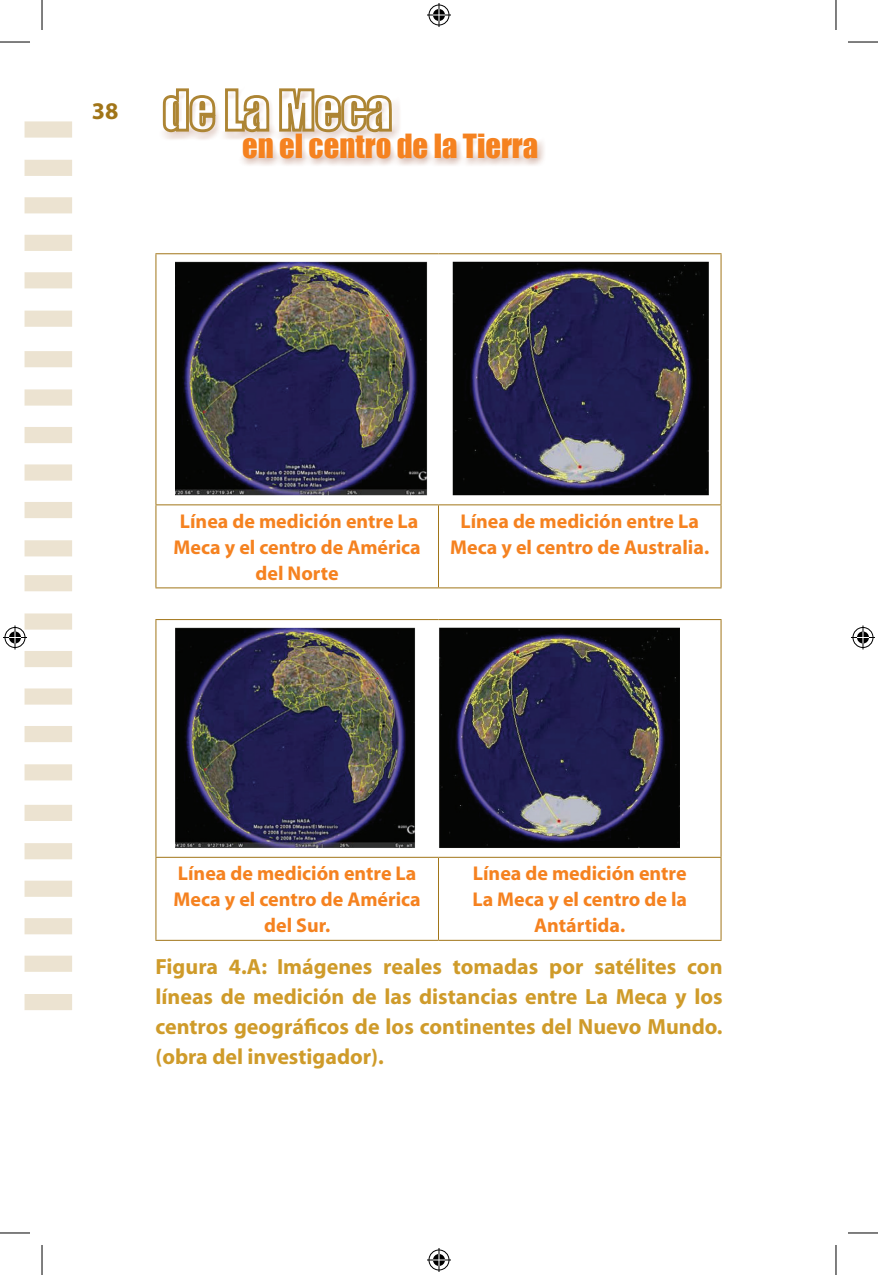
<style>
.page{position:relative;width:878px;height:1275px;background:#fff}
.page>*{position:absolute;margin:0;border:0;box-sizing:border-box;transform-origin:0 0}
.t1{font:30.6px "Impact";color:#f58220}
.t2{font:700 24px "Myriad";color:#a17518}
.t3{font:700 22px/30px "Myriad";color:#cf9b2a;text-align:justify}
.t4{font:700 20px/26px "Myriad";color:#f58220;text-align:center}
</style>
<div class="page">
<div style="left:25px;top:121px;width:47px;height:17px;background:#ece3d1"></div>
<div style="left:25px;top:160px;width:47px;height:16px;background:#ece3d1"></div>
<div style="left:25px;top:197px;width:47px;height:16px;background:#ece3d1"></div>
<div style="left:25px;top:235px;width:47px;height:16px;background:#ece3d1"></div>
<div style="left:25px;top:272px;width:47px;height:16px;background:#ece3d1"></div>
<div style="left:25px;top:310px;width:47px;height:17px;background:#ece3d1"></div>
<div style="left:25px;top:351px;width:47px;height:16px;background:#ece3d1"></div>
<div style="left:25px;top:389px;width:47px;height:16px;background:#ece3d1"></div>
<div style="left:25px;top:427px;width:47px;height:16px;background:#ece3d1"></div>
<div style="left:25px;top:464px;width:47px;height:16px;background:#ece3d1"></div>
<div style="left:25px;top:502px;width:47px;height:16px;background:#ece3d1"></div>
<div style="left:25px;top:540px;width:47px;height:16px;background:#ece3d1"></div>
<div style="left:25px;top:575px;width:47px;height:16px;background:#ece3d1"></div>
<div style="left:25px;top:613px;width:47px;height:16px;background:#ece3d1"></div>
<div style="left:25px;top:651px;width:47px;height:16px;background:#ece3d1"></div>
<div style="left:25px;top:688px;width:47px;height:16px;background:#ece3d1"></div>
<div style="left:25px;top:726px;width:47px;height:16px;background:#ece3d1"></div>
<div style="left:25px;top:764px;width:47px;height:16px;background:#ece3d1"></div>
<div style="left:25px;top:805px;width:47px;height:16px;background:#ece3d1"></div>
<div style="left:25px;top:843px;width:47px;height:16px;background:#ece3d1"></div>
<div style="left:25px;top:880px;width:47px;height:17px;background:#ece3d1"></div>
<div style="left:25px;top:918px;width:47px;height:16px;background:#ece3d1"></div>
<div style="left:25px;top:955px;width:47px;height:17px;background:#ece3d1"></div>
<div style="left:25px;top:994px;width:47px;height:16px;background:#ece3d1"></div>
<div style="left:158px;top:84px;width:243px;height:57px;background:#9f5c43;opacity:.75"></div>
<svg style="left:161px;top:87px;width:56px;height:47px"></svg>
<svg style="left:224px;top:87px;width:47px;height:47px"></svg>
<svg style="left:278px;top:84px;width:115px;height:41px"></svg>
<div style="left:235px;top:125px;width:308px;height:35px;background:#fff;opacity:.75"></div>
<div style="left:237px;top:128px;width:309px;height:38px;background:#9f5c43;opacity:.75"></div>
<hr style="left:155px;top:253px;width:283px;height:1px;background:#a17518">
<hr style="left:155px;top:254px;width:1px;height:250px;background:#a17518">
<hr style="left:438px;top:253px;width:283px;height:1px;background:#a17518">
<hr style="left:720px;top:254px;width:1px;height:250px;background:#a17518">
<hr style="left:155px;top:504px;width:283px;height:1px;background:#a17518">
<hr style="left:155px;top:505px;width:1px;height:82px;background:#a17518">
<hr style="left:438px;top:504px;width:283px;height:1px;background:#a17518">
<hr style="left:438px;top:505px;width:1px;height:82px;background:#a17518">
<hr style="left:720px;top:505px;width:1px;height:82px;background:#a17518">
<hr style="left:155px;top:587px;width:283px;height:1px;background:#a17518">
<hr style="left:438px;top:587px;width:283px;height:1px;background:#a17518">
<img style="left:175px;top:262px;width:534px;height:234px">
<hr style="left:155px;top:619px;width:283px;height:1px;background:#a17518">
<hr style="left:155px;top:620px;width:1px;height:237px;background:#a17518">
<hr style="left:438px;top:619px;width:283px;height:1px;background:#a17518">
<hr style="left:720px;top:620px;width:1px;height:237px;background:#a17518">
<hr style="left:155px;top:857px;width:283px;height:1px;background:#a17518">
<hr style="left:155px;top:858px;width:1px;height:82px;background:#a17518">
<hr style="left:438px;top:857px;width:283px;height:1px;background:#a17518">
<hr style="left:438px;top:858px;width:1px;height:82px;background:#a17518">
<hr style="left:720px;top:858px;width:1px;height:82px;background:#a17518">
<hr style="left:155px;top:940px;width:283px;height:1px;background:#a17518">
<hr style="left:438px;top:940px;width:283px;height:1px;background:#a17518">
<img style="left:175px;top:627px;width:504px;height:221px">
<hr style="left:0;top:42px;width:30px;height:1px;background:#000">
<hr style="left:848px;top:42px;width:30px;height:1px;background:#000">
<hr style="left:0;top:1232px;width:30px;height:1px;background:#000">
<hr style="left:848px;top:1232px;width:30px;height:1px;background:#000">
<hr style="left:42px;top:0;width:1px;height:30px;background:#000">
<hr style="left:42px;top:1245px;width:1px;height:30px;background:#000">
<hr style="left:835px;top:0;width:1px;height:30px;background:#000">
<hr style="left:835px;top:1245px;width:1px;height:30px;background:#000">
<svg style="left:427px;top:3px;width:24px;height:24px"></svg>
<svg style="left:427px;top:1248px;width:24px;height:24px"></svg>
<svg style="left:3px;top:625px;width:24px;height:24px"></svg>
<svg style="left:851px;top:625px;width:24px;height:24px"></svg>
<p class="t2" style="left:92px;top:98px;width:28px">38</p>
<h1 class="t1" style="left:242px;top:122px;width:298px">en el centro de la Tierra</h1>
<p class="t4" style="left:174px;top:509px;width:249px">Línea de medición entre La<br>Meca y el centro de América del Norte</p>
<p class="t4" style="left:450px;top:509px;width:260px">Línea de medición entre La<br>Meca y el centro de Australia.</p>
<p class="t4" style="left:174px;top:861px;width:249px">Línea de medición entre La<br>Meca y el centro de América del Sur.</p>
<p class="t4" style="left:472px;top:861px;width:216px">Línea de medición entre<br>La Meca y el centro de la<br>Antártida.</p>
<p class="t3" style="left:155px;top:952px;width:569px">Figura 4.A: Imágenes reales tomadas por satélites con líneas de medición de las distancias entre La Meca y los centros geográficos de los continentes del Nuevo Mundo. (obra del investigador).</p>
</div>
